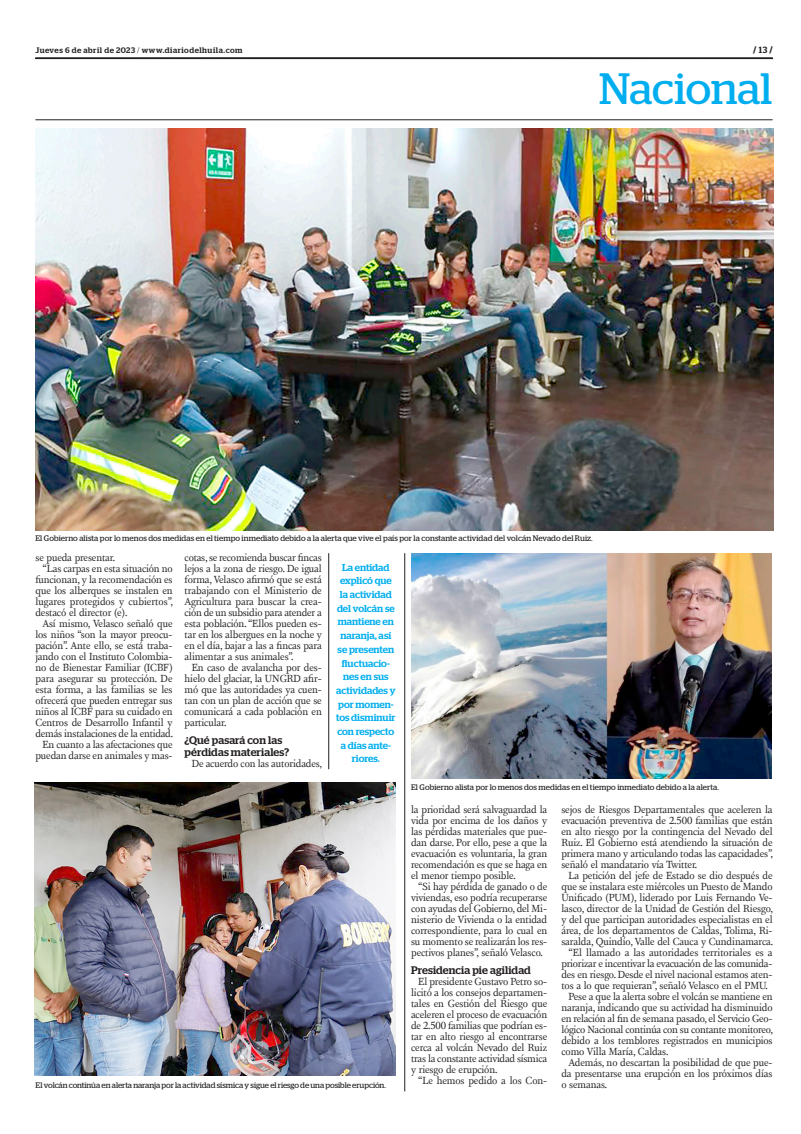
<style>
.page{position:relative;width:801px;height:1134px;background:#fff}
.page>*{position:absolute;margin:0;border:0;box-sizing:border-box;transform-origin:0 0}
.t1{font:43.9px "Stag";letter-spacing:-.005em;color:#00aeef}
.t2{font:500 11px/12px "Stag";letter-spacing:.01em;color:#231f20}
.t3{font:10.6px/11px "New Fournier BP";letter-spacing:-.01em;color:#231f20;text-align:justify}
.t4{font:500 10px/13.7px "Stag";color:#00aeef;text-align:center}
.t5{font:700 9px "Stag";color:#231f20}
.t6{font:8px "Stag";letter-spacing:.005em;color:#231f20}
.t7{font:500 8px "Stag";letter-spacing:.06em;color:#231f20}
.s1{font-weight:300}
.s2{font-weight:500}
</style>
<div class="page">
<img style="left:35px;top:129px;width:739px;height:401px">
<svg style="left:35px;top:58px;width:738px;height:1px"></svg>
<hr style="left:35px;top:120px;width:737px;height:1px;background:#231f20">
<img style="left:411px;top:553px;width:360px;height:225px">
<img style="left:34px;top:782px;width:362px;height:293px">
<hr style="left:404px;top:553px;width:1px;height:538px;background:#231f20">
<hr style="left:328px;top:553px;width:1px;height:216px;background:#231f20">
<p class="t7" style="left:35px;top:45px;width:209px">Jueves 6 de abril de 2023 <span class="s1">/</span> www.diariodelhuila.com</p>
<p class="t5" style="left:753px;top:45px;width:21px">/ <span class="s2">13</span> /</p>
<h1 class="t1" style="left:599px;top:63px;width:175px">Nacional</h1>
<p class="t6" style="left:35px;top:533px;width:559px">El Gobierno alista por lo menos dos medidas en el tiempo inmediato debido a la alerta que vive el país por la constante actividad del volcán Nevado del Ruiz.</p>
<p class="t3" style="left:35px;top:552px;width:81px">se pueda presentar.</p>
<p class="t3" style="left:43px;top:563px;width:132px">“Las carpas en esta situación no</p>
<p class="t3" style="left:35px;top:574px;width:139px">funcionan, y la recomendación es</p>
<p class="t3" style="left:35px;top:585px;width:139px">que los alberques se instalen en</p>
<p class="t3" style="left:35px;top:596px;width:139px">lugares protegidos y cubiertos”,</p>
<p class="t3" style="left:35px;top:607px;width:93px">destacó el director (e).</p>
<p class="t3" style="left:43px;top:618px;width:132px">Así mismo, Velasco señaló que</p>
<p class="t3" style="left:35px;top:629px;width:139px">los niños “son la mayor preocu-</p>
<p class="t3" style="left:35px;top:640px;width:139px">pación”. Ante ello, se está traba-</p>
<p class="t3" style="left:35px;top:651px;width:139px">jando con el Instituto Colombia-</p>
<p class="t3" style="left:35px;top:662px;width:139px">no de Bienestar Familiar (ICBF)</p>
<p class="t3" style="left:35px;top:673px;width:139px">para asegurar su protección. De</p>
<p class="t3" style="left:35px;top:684px;width:139px">esta forma, a las familias se les</p>
<p class="t3" style="left:35px;top:695px;width:139px">ofrecerá que pueden entregar sus</p>
<p class="t3" style="left:35px;top:706px;width:139px">niños al ICBF para su cuidado en</p>
<p class="t3" style="left:35px;top:717px;width:139px">Centros de Desarrollo Infantil y</p>
<p class="t3" style="left:35px;top:728px;width:139px">demás instalaciones de la entidad.</p>
<p class="t3" style="left:43px;top:739px;width:131px">En cuanto a las afectaciones que</p>
<p class="t3" style="left:35px;top:750px;width:139px">puedan darse en animales y mas-</p>
<p class="t3" style="left:185px;top:552px;width:139px">cotas, se recomienda buscar fincas lejos a la zona de riesgo. De igual forma, Velasco afirmó que se está trabajando con el Ministerio de Agricultura para buscar la crea&shy;ción de un subsidio para atender a esta población. “Ellos pueden es&shy;tar en los albergues en la noche y en el día, bajar a las a fincas para alimentar a sus animales”.</p>
<p class="t3" style="left:185px;top:662px;width:139px;text-indent:7px">En caso de avalancha por des&shy;hielo del glaciar, la UNGRD afir&shy;mó que las autoridades ya cuen&shy;tan con un plan de acción que se comunicará a cada población en particular.</p>
<p class="t2" style="left:185px;top:734px;width:106px">¿Qué pasará con las pérdidas materiales?</p>
<p class="t3" style="left:192px;top:758px;width:132px">De acuerdo con las autoridades,</p>
<p class="t4" style="left:336px;top:560px;width:61px">La entidad explicó que la actividad del volcán se mantiene en naranja, así se presenten fluctuacio&shy;nes en sus actividades y por momen&shy;tos disminuir con respecto a días ante&shy;riores.</p>
<p class="t6" style="left:36px;top:1080px;width:352px">El volcán continúa en alerta naranja por la actividad sísmica y sigue el riesgo de una posible erupción.</p>
<p class="t6" style="left:411px;top:782px;width:309px">El Gobierno alista por lo menos dos medidas en el tiempo inmediato debido a la alerta.</p>
<p class="t3" style="left:411px;top:804px;width:138px">la prioridad será salvaguardad la vida por encima de los daños y las pérdidas materiales que pue&shy;dan darse. Por ello, pese a que la evacuación es voluntaria, la gran recomendación es que se haga en el menor tiempo posible.</p>
<p class="t3" style="left:411px;top:881px;width:138px;text-indent:7px">“Si hay pérdida de ganado o de viviendas, eso podría recuperarse con ayudas del Gobierno, del Mi&shy;nisterio de Vivienda o la entidad correspondiente, para lo cual en su momento se realizarán los res&shy;pectivos planes”, señaló Velasco.</p>
<p class="t2" style="left:411px;top:964px;width:121px">Presidencia pie agilidad</p>
<p class="t3" style="left:411px;top:976px;width:138px;text-indent:7px">El presidente Gustavo Petro so&shy;licitó a los consejos departamen&shy;tales en Gestión del Riesgo que aceleren el proceso de evacuación de 2.500 familias que podrían es&shy;tar en alto riesgo al encontrarse cerca al volcán Nevado del Ruiz tras la constante actividad sísmica y riesgo de erupción.</p>
<p class="t3" style="left:418px;top:1075px;width:130px">“Le hemos pedido a los Con-</p>
<p class="t3" style="left:561px;top:804px;width:213px">sejos de Riesgos Departamentales que aceleren la evacuación preventiva de 2.500 familias que están en alto riesgo por la contingencia del Nevado del Ruiz. El Gobierno está atendiendo la situación de primera mano y articulando todas las capacidades”, señaló el mandatario vía Twitter.</p>
<p class="t3" style="left:568px;top:870px;width:206px">La petición del jefe de Estado se dio después de</p>
<p class="t3" style="left:561px;top:881px;width:213px">que se instalara este miércoles un Puesto de Mando</p>
<p class="t3" style="left:561px;top:892px;width:213px">Unificado (PUM), liderado por Luis Fernando Ve-</p>
<p class="t3" style="left:561px;top:903px;width:213px">lasco, director de la Unidad de Gestión del Riesgo,</p>
<p class="t3" style="left:561px;top:914px;width:213px">y del que participan autoridades especialistas en el</p>
<p class="t3" style="left:561px;top:925px;width:213px">área, de los departamentos de Caldas, Tolima, Ri-</p>
<p class="t3" style="left:561px;top:936px;width:213px">saralda, Quindío, Valle del Cauca y Cundinamarca.</p>
<p class="t3" style="left:568px;top:947px;width:206px">“El llamado a las autoridades territoriales es a</p>
<p class="t3" style="left:561px;top:958px;width:213px">priorizar e incentivar la evacuación de las comunida-</p>
<p class="t3" style="left:561px;top:969px;width:213px">des en riesgo. Desde el nivel nacional estamos aten-</p>
<p class="t3" style="left:561px;top:980px;width:208px">tos a lo que requieran”, señaló Velasco en el PMU.</p>
<p class="t3" style="left:568px;top:991px;width:206px">Pese a que la alerta sobre el volcán se mantiene en</p>
<p class="t3" style="left:561px;top:1002px;width:213px">naranja, indicando que su actividad ha disminuido</p>
<p class="t3" style="left:561px;top:1013px;width:213px">en relación al fin de semana pasado, el Servicio Geo-</p>
<p class="t3" style="left:561px;top:1024px;width:213px">lógico Nacional continúa con su contante monitoreo,</p>
<p class="t3" style="left:561px;top:1035px;width:213px">debido a los temblores registrados en municipios</p>
<p class="t3" style="left:561px;top:1046px;width:108px">como Villa María, Caldas.</p>
<p class="t3" style="left:568px;top:1057px;width:206px">Además, no descartan la posibilidad de que pue-</p>
<p class="t3" style="left:561px;top:1068px;width:213px">da presentarse una erupción en los próximos días</p>
<p class="t3" style="left:561px;top:1079px;width:47px">o semanas.</p>
</div>
